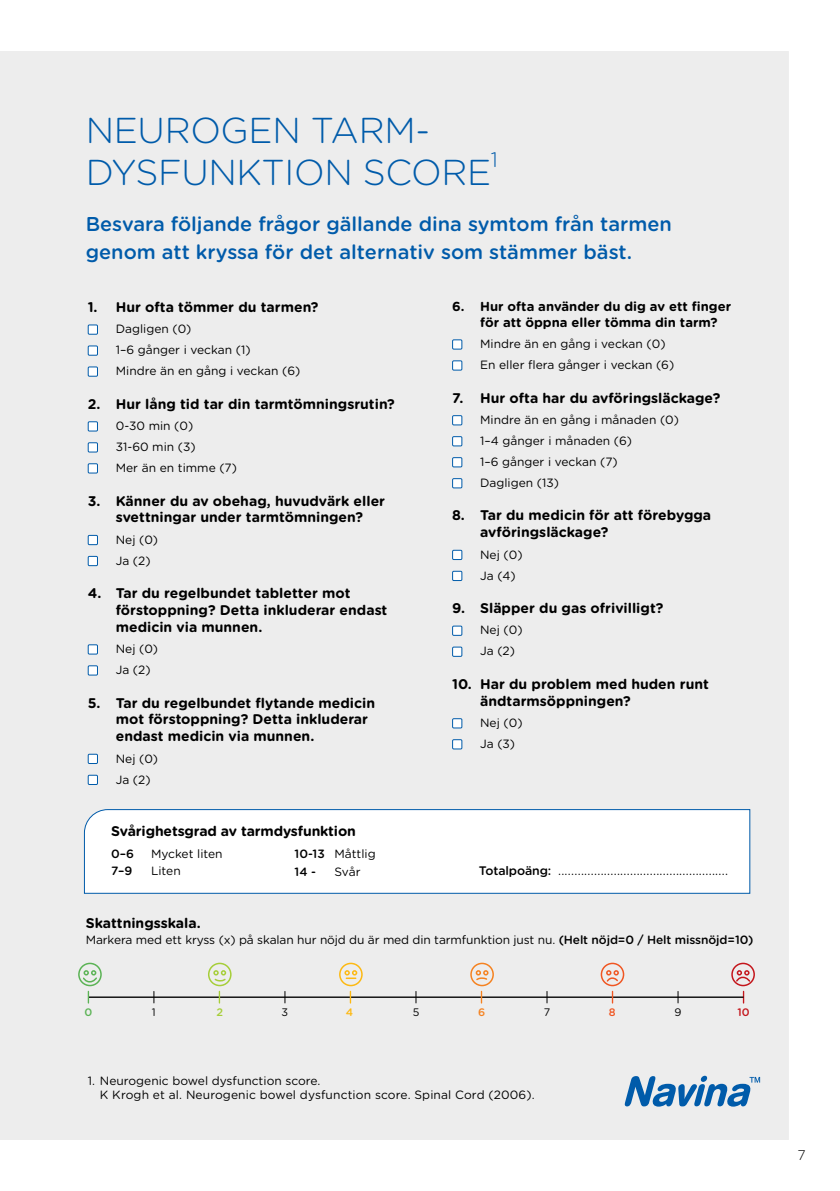
<style>
.page{position:relative;width:840px;height:1191px;background:#fff}
.page>*{position:absolute;margin:0;border:0;box-sizing:border-box;transform-origin:0 0}
.t1{font:300 36px/42px "Gotham Rounded";letter-spacing:-.01em;color:#005baa}
.t2{font:300 21px "Gotham Rounded";color:#005baa}
.t3{font:500 20px/28px "Gotham Rounded";color:#005baa}
.t4{font:700 14px/16.8px "Gotham Rounded";color:#000}
.t5{font:300 14px "Gotham Rounded";color:#000}
.t6{font:700 13px/15.6px "Gotham Rounded";color:#000}
.t7{font:12.4px "Gotham Rounded";color:#000}
.t8{font:12px/21px "Gotham Rounded";color:#000}
.t9{font:500 12px/17.6px "Gotham Rounded";color:#000}
.t10{font:10.8px "Gotham Rounded";color:#000}
.t11{font:500 10.8px "Gotham Rounded";color:#c4161c}
.t12{font:500 10.8px "Gotham Rounded";color:#5bb355}
.t13{font:500 10.8px "Gotham Rounded";color:#a6ce39}
.t14{font:500 10.8px "Gotham Rounded";color:#fdb913}
.t15{font:500 10.8px "Gotham Rounded";color:#f58220}
.t16{font:500 10.8px "Gotham Rounded";color:#f05622}
.s1{font-weight:400}
.s2{font-weight:500}
</style>
<div class="page">
<div style="left:0;top:51px;width:788px;height:1089px;background:#ededed"></div>
<img style="left:0;top:51px;width:1px;height:364px">
<svg style="left:624px;top:1075px;width:135px;height:31px;background:#85adcf"></svg>
<hr style="left:88px;top:996px;width:655px;height:2px;background:#000">
<svg style="left:88px;top:991px;width:1px;height:12px"></svg>
<svg style="left:153px;top:991px;width:1px;height:12px"></svg>
<svg style="left:219px;top:991px;width:1px;height:12px"></svg>
<svg style="left:284px;top:991px;width:1px;height:12px"></svg>
<svg style="left:349px;top:991px;width:2px;height:12px"></svg>
<svg style="left:415px;top:991px;width:1px;height:12px"></svg>
<svg style="left:480px;top:991px;width:2px;height:12px"></svg>
<svg style="left:546px;top:991px;width:1px;height:12px"></svg>
<svg style="left:611px;top:991px;width:2px;height:12px"></svg>
<svg style="left:677px;top:991px;width:1px;height:12px"></svg>
<div style="left:339px;top:962px;width:23px;height:24px;border:2px solid #fdb913;border-radius:50%"></div>
<svg style="left:344px;top:970px;width:13px;height:9px"></svg>
<div style="left:78px;top:962px;width:24px;height:24px;border:2px solid #5bb355;border-radius:50%"></div>
<svg style="left:82px;top:970px;width:16px;height:13px"></svg>
<div style="left:600px;top:962px;width:24px;height:24px;border:2px solid #f05622;border-radius:50%"></div>
<svg style="left:605px;top:970px;width:13px;height:12px"></svg>
<div style="left:470px;top:962px;width:23px;height:24px;border:2px solid #f58220;border-radius:50%"></div>
<svg style="left:475px;top:970px;width:13px;height:11px"></svg>
<div style="left:730px;top:962px;width:24px;height:24px;border:2px solid #c4161c;border-radius:50%"></div>
<svg style="left:734px;top:970px;width:16px;height:12px"></svg>
<div style="left:208px;top:962px;width:23px;height:24px;border:2px solid #a6ce39;border-radius:50%"></div>
<svg style="left:213px;top:970px;width:13px;height:12px"></svg>
<div style="left:88px;top:325px;width:9px;height:9px;background:#fff"></div>
<div style="left:88px;top:324px;width:10px;height:11px;border:1px solid #005baa"></div>
<div style="left:88px;top:346px;width:9px;height:9px;background:#fff"></div>
<div style="left:88px;top:345px;width:10px;height:11px;border:1px solid #005baa"></div>
<div style="left:88px;top:367px;width:9px;height:9px;background:#fff"></div>
<div style="left:88px;top:366px;width:10px;height:11px;border:1px solid #005baa"></div>
<div style="left:88px;top:422px;width:9px;height:9px;background:#fff"></div>
<div style="left:88px;top:421px;width:10px;height:10px;border:1px solid #005baa"></div>
<div style="left:88px;top:443px;width:9px;height:9px;background:#fff"></div>
<div style="left:88px;top:442px;width:10px;height:10px;border:1px solid #005baa"></div>
<div style="left:88px;top:464px;width:9px;height:9px;background:#fff"></div>
<div style="left:88px;top:463px;width:10px;height:10px;border:1px solid #005baa"></div>
<div style="left:88px;top:535px;width:9px;height:9px;background:#fff"></div>
<div style="left:88px;top:535px;width:10px;height:10px;border:1px solid #005baa"></div>
<div style="left:88px;top:556px;width:9px;height:9px;background:#fff"></div>
<div style="left:88px;top:556px;width:10px;height:10px;border:1px solid #005baa"></div>
<div style="left:88px;top:645px;width:9px;height:9px;background:#fff"></div>
<div style="left:88px;top:644px;width:10px;height:10px;border:1px solid #005baa"></div>
<div style="left:88px;top:666px;width:9px;height:9px;background:#fff"></div>
<div style="left:88px;top:665px;width:10px;height:10px;border:1px solid #005baa"></div>
<div style="left:88px;top:754px;width:9px;height:9px;background:#fff"></div>
<div style="left:88px;top:753px;width:10px;height:11px;border:1px solid #005baa"></div>
<div style="left:88px;top:775px;width:9px;height:9px;background:#fff"></div>
<div style="left:88px;top:774px;width:10px;height:11px;border:1px solid #005baa"></div>
<div style="left:452px;top:340px;width:9px;height:9px;background:#fff"></div>
<div style="left:452px;top:339px;width:10px;height:10px;border:1px solid #005baa"></div>
<div style="left:452px;top:361px;width:9px;height:9px;background:#fff"></div>
<div style="left:452px;top:360px;width:10px;height:10px;border:1px solid #005baa"></div>
<div style="left:452px;top:416px;width:9px;height:9px;background:#fff"></div>
<div style="left:452px;top:415px;width:10px;height:10px;border:1px solid #005baa"></div>
<div style="left:452px;top:437px;width:9px;height:9px;background:#fff"></div>
<div style="left:452px;top:436px;width:10px;height:10px;border:1px solid #005baa"></div>
<div style="left:452px;top:457px;width:9px;height:10px;background:#fff"></div>
<div style="left:452px;top:457px;width:10px;height:10px;border:1px solid #005baa"></div>
<div style="left:452px;top:478px;width:9px;height:10px;background:#fff"></div>
<div style="left:452px;top:478px;width:10px;height:10px;border:1px solid #005baa"></div>
<div style="left:452px;top:550px;width:9px;height:9px;background:#fff"></div>
<div style="left:452px;top:550px;width:10px;height:10px;border:1px solid #005baa"></div>
<div style="left:452px;top:571px;width:9px;height:9px;background:#fff"></div>
<div style="left:452px;top:571px;width:10px;height:10px;border:1px solid #005baa"></div>
<div style="left:452px;top:626px;width:9px;height:9px;background:#fff"></div>
<div style="left:452px;top:625px;width:10px;height:11px;border:1px solid #005baa"></div>
<div style="left:452px;top:647px;width:9px;height:9px;background:#fff"></div>
<div style="left:452px;top:646px;width:10px;height:11px;border:1px solid #005baa"></div>
<div style="left:452px;top:718px;width:9px;height:10px;background:#fff"></div>
<div style="left:452px;top:718px;width:10px;height:10px;border:1px solid #005baa"></div>
<div style="left:452px;top:739px;width:9px;height:10px;background:#fff"></div>
<div style="left:452px;top:739px;width:10px;height:10px;border:1px solid #005baa"></div>
<svg style="left:83px;top:808px;width:667px;height:86px"></svg>
<h1 class="t1" style="left:86px;top:107px;width:407px">NEUROGEN TARM-<br>DYSFUNKTION SCORE</h1>
<h2 class="t2" style="left:490px;top:146px;width:9px">1</h2>
<h3 class="t3" style="left:86px;top:209px;width:587px">Besvara följande frågor gällande dina symtom från tarmen genom att kryssa för det alternativ som stämmer bäst.</h3>
<p class="t4" style="left:88px;top:298px;width:232px">1. Hur ofta tömmer du tarmen?</p>
<p class="t8" style="left:116px;top:318px;width:186px">Dagligen (0)<br>1–6 gånger i veckan (1)<br>Mindre än en gång i veckan (6)</p>
<p class="t4" style="left:88px;top:395px;width:308px">2. Hur lång tid tar din tarmtömningsrutin?</p>
<p class="t8" style="left:116px;top:415px;width:123px">0-30 min (0)<br>31-60 min (3)<br>Mer än en timme (7)</p>
<p class="t4" style="left:88px;top:491px;width:299px;text-align:center">3. Känner du av obehag, huvudvärk eller svettningar under tarmtömningen?</p>
<p class="t8" style="left:116px;top:528px;width:44px">Nej (0)<br>Ja (2)</p>
<p class="t4" style="left:116px;top:584px;width:273px;text-indent:-28px">4. Tar du regelbundet tabletter mot förstoppning? Detta inkluderar endast medicin via munnen.</p>
<p class="t8" style="left:116px;top:638px;width:44px">Nej (0)<br>Ja (2)</p>
<p class="t4" style="left:116px;top:693px;width:261px;text-indent:-28px">5. Tar du regelbundet flytande medicin mot förstoppning? Detta inkluderar endast medicin via munnen.</p>
<p class="t8" style="left:116px;top:747px;width:44px">Nej (0)<br>Ja (2)</p>
<p class="t6" style="left:480px;top:298px;width:252px;text-indent:-28px">6. Hur ofta använder du dig av ett finger för att öppna eller tömma din tarm?</p>
<p class="t8" style="left:480px;top:333px;width:195px">Mindre än en gång i veckan (0)<br>En eller flera gånger i veckan (6)</p>
<p class="t4" style="left:452px;top:389px;width:269px">7. Hur ofta har du avföringsläckage?</p>
<p class="t8" style="left:480px;top:409px;width:200px">Mindre än en gång i månaden (0)<br>1–4 gånger i månaden (6)<br>1–6 gånger i veckan (7)<br>Dagligen (13)</p>
<p class="t4" style="left:480px;top:506px;width:232px;text-indent:-28px">8. Tar du medicin för att förebygga avföringsläckage?</p>
<p class="t8" style="left:480px;top:543px;width:44px">Nej (0)<br>Ja (4)</p>
<p class="t4" style="left:452px;top:599px;width:213px">9. Släpper du gas ofrivilligt?</p>
<p class="t8" style="left:480px;top:619px;width:44px">Nej (0)<br>Ja (2)</p>
<p class="t4" style="left:480px;top:675px;width:230px;text-indent:-28px">10. Har du problem med huden runt ändtarmsöppningen?</p>
<p class="t8" style="left:480px;top:711px;width:44px">Nej (0)<br>Ja (3)</p>
<p class="t4" style="left:111px;top:822px;width:246px">Svårighetsgrad av tarmdysfunktion</p>
<p class="t9" style="left:111px;top:844px;width:24px">0–6</p>
<p class="t8" style="left:151px;top:843px;width:73px">Mycket liten</p>
<p class="t9" style="left:111px;top:861px;width:23px">7–9</p>
<p class="t8" style="left:151px;top:859px;width:31px">Liten</p>
<p class="t9" style="left:294px;top:844px;width:83px">10-13 <span class="s1">Måttlig<br></span>14 -</p>
<p class="t8" style="left:334px;top:860px;width:28px">Svår</p>
<p class="t7" style="left:478px;top:862px;width:250px"><span class="s2">Totalpoäng:</span> ....................................................</p>
<p class="t4" style="left:86px;top:913px;width:116px">Skattningsskala.</p>
<p class="t8" style="left:86px;top:928px;width:669px">Markera med ett kryss (x) på skalan hur nöjd du är med din tarmfunktion just nu. <span class="s2">(Helt nöjd=0 / Helt missnöjd=10)</span></p>
<p class="t12" style="left:84px;top:1004px;width:9px">0</p>
<p class="t10" style="left:152px;top:1004px;width:5px">1</p>
<p class="t13" style="left:216px;top:1004px;width:8px">2</p>
<p class="t10" style="left:281px;top:1004px;width:8px">3</p>
<p class="t14" style="left:346px;top:1004px;width:9px">4</p>
<p class="t10" style="left:412px;top:1004px;width:8px">5</p>
<p class="t15" style="left:477px;top:1004px;width:9px">6</p>
<p class="t10" style="left:543px;top:1004px;width:8px">7</p>
<p class="t16" style="left:608px;top:1004px;width:8px">8</p>
<p class="t10" style="left:674px;top:1004px;width:9px">9</p>
<p class="t11" style="left:737px;top:1004px;width:14px">10</p>
<p class="t8" style="left:100px;top:1073px;width:436px;line-height:14.4px;text-indent:-12px">1. Neurogenic bowel dysfunction score.<br>K Krogh et al. Neurogenic bowel dysfunction score. Spinal Cord (2006).</p>
<p class="t5" style="left:797px;top:1145px;width:10px">7</p>
</div>
